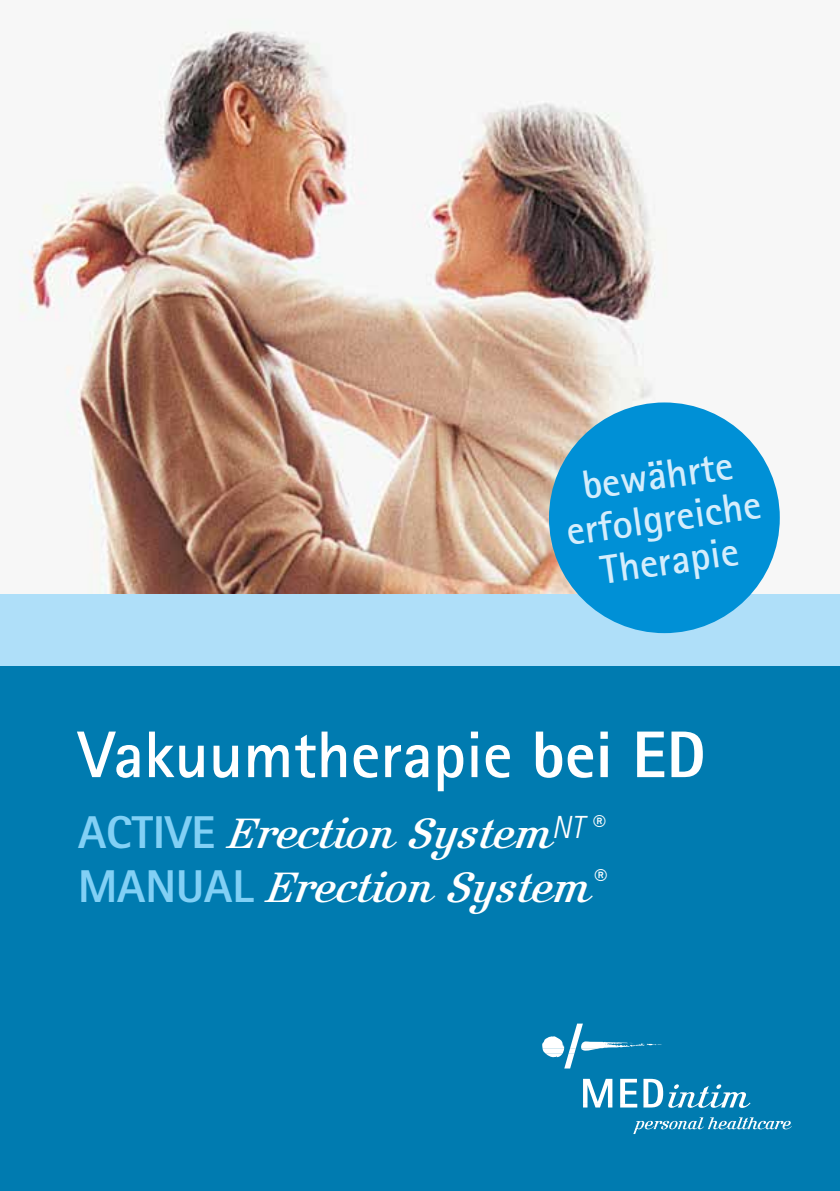
<style>
.page{position:relative;width:840px;height:1191px;background:#fff}
.page>*{position:absolute;margin:0;border:0;box-sizing:border-box;transform-origin:0 0}
.t1{font:700 66px "Rotis Sans Serif Pro";color:#fff}
.t2{font:44px/54px "Kursivschrift Liegend";color:#fff}
.t3{font:700 40.6px/43px "Rotis Sans Serif Pro";color:#d4edfc;text-align:center}
.s1{font-weight:800}
.s2{font-family:"Rotis Sans Serif Pro";font-weight:800;font-size:46px;color:#82d0f5}
</style>
<div class="page">
<img style="left:19px;top:19px;width:761px;height:575px">
<div style="left:0;top:594px;width:839px;height:73px;background:#afdff9"></div>
<div style="left:0;top:667px;width:839px;height:524px;background:#007bb0"></div>
<svg style="left:633px;top:1117px;width:158px;height:17px"></svg>
<svg style="left:542px;top:1023px;width:208px;height:85px"></svg>
<div style="left:548px;top:402px;width:231px;height:231px;background:#0090d6;border-radius:50%"></div>
<p class="t3" style="left:557px;top:467px;width:197px;rotate:-8deg">bewährte erfolgreiche<br>Therapie</p>
<h1 class="t1" style="left:78px;top:713px;width:628px">Vakuumtherapie <span class="s1">bei ED</span></h1>
<p class="t2" style="left:78px;top:806px;width:530px"><span class="s2">ACTIVE</span> Erection System<sup>NT</sup> <sup>®<br></sup><span class="s2">MANUAL</span> Erection System <sup>®</sup></p>
</div>
